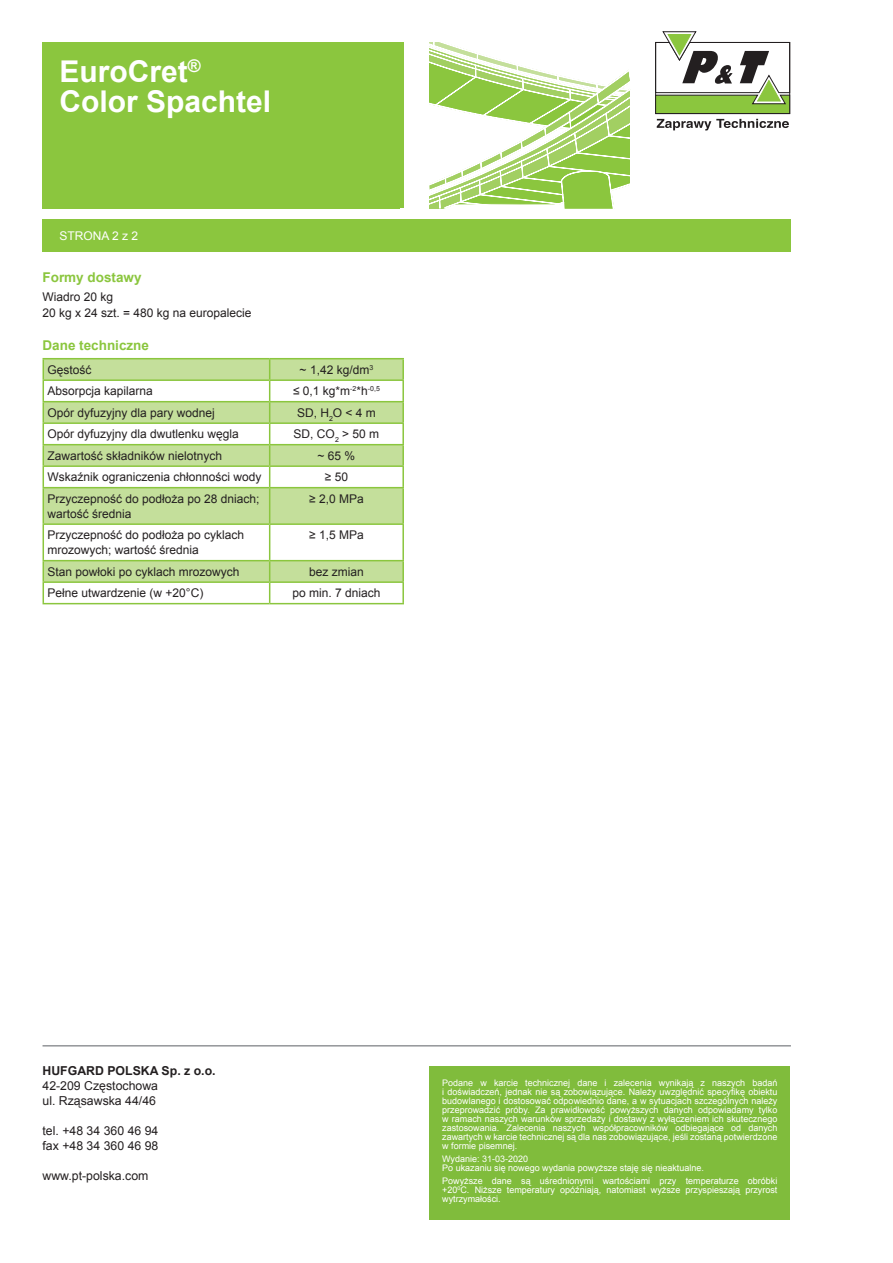
<style>
.page{position:relative;width:893px;height:1263px;background:#fff}
.page>*{position:absolute;margin:0;border:0;box-sizing:border-box;transform-origin:0 0}
.t1{font:700 30px/30px "Arial";color:#fff}
.t2{font:700 13.5px "Arial";color:#8bc63e}
.t3{font:12.3px/15px "Arial";color:#231f20}
.t4{font:700 12.3px "Arial";color:#231f20}
.t5{font:12px/15px "Arial";color:#231f20}
.t6{font:12px "Arial";color:#fff}
.t7{font:9px/9px "Arial";color:#fff;text-align:justify}
</style>
<div class="page">
<div style="left:43px;top:219px;width:748px;height:33px;background:#8bc63e"></div>
<div style="left:429px;top:1066px;width:361px;height:153px;background:#80bc3c"></div>
<svg style="left:655px;top:31px;width:136px;height:99px"></svg>
<hr style="left:43px;top:1045px;width:748px;height:1px;background:#939598">
<svg style="left:429px;top:43px;width:201px;height:165px"></svg>
<div style="left:44px;top:359px;width:358px;height:20px;background:#c4df9b"></div>
<svg style="left:44px;top:381px;width:358px;height:222px"></svg>
<hr style="left:43px;top:379px;width:227px;height:2px;background:#8bc63e">
<hr style="left:270px;top:379px;width:134px;height:2px;background:#8bc63e">
<hr style="left:43px;top:401px;width:227px;height:1px;background:#8bc63e">
<hr style="left:270px;top:401px;width:134px;height:1px;background:#8bc63e">
<hr style="left:43px;top:422px;width:227px;height:2px;background:#8bc63e">
<hr style="left:270px;top:422px;width:134px;height:2px;background:#8bc63e">
<hr style="left:43px;top:444px;width:227px;height:1px;background:#8bc63e">
<hr style="left:270px;top:444px;width:134px;height:1px;background:#8bc63e">
<hr style="left:43px;top:465px;width:227px;height:2px;background:#8bc63e">
<hr style="left:270px;top:465px;width:134px;height:2px;background:#8bc63e">
<svg style="left:269px;top:359px;width:1px;height:128px"></svg>
<hr style="left:43px;top:487px;width:227px;height:1px;background:#8bc63e">
<hr style="left:270px;top:487px;width:134px;height:1px;background:#8bc63e">
<hr style="left:269px;top:488px;width:1px;height:35px;background:#8bc63e">
<hr style="left:43px;top:523px;width:227px;height:2px;background:#8bc63e">
<hr style="left:270px;top:523px;width:134px;height:2px;background:#8bc63e">
<hr style="left:269px;top:525px;width:1px;height:35px;background:#8bc63e">
<hr style="left:43px;top:560px;width:227px;height:1px;background:#8bc63e">
<hr style="left:270px;top:560px;width:134px;height:1px;background:#8bc63e">
<hr style="left:43px;top:581px;width:227px;height:2px;background:#8bc63e">
<hr style="left:270px;top:581px;width:134px;height:2px;background:#8bc63e">
<svg style="left:269px;top:561px;width:1px;height:42px"></svg>
<hr style="left:43px;top:603px;width:227px;height:1px;background:#8bc63e">
<hr style="left:270px;top:603px;width:134px;height:1px;background:#8bc63e">
<hr style="left:43px;top:358px;width:227px;height:1px;background:#8bc63e">
<hr style="left:270px;top:358px;width:134px;height:1px;background:#8bc63e">
<hr style="left:402px;top:359px;width:2px;height:20px;background:#8bc63e">
<hr style="left:402px;top:381px;width:2px;height:20px;background:#8bc63e">
<hr style="left:402px;top:402px;width:2px;height:20px;background:#8bc63e">
<hr style="left:402px;top:424px;width:2px;height:20px;background:#8bc63e">
<hr style="left:402px;top:445px;width:2px;height:20px;background:#8bc63e">
<svg style="left:43px;top:359px;width:1px;height:128px"></svg>
<hr style="left:402px;top:467px;width:2px;height:20px;background:#8bc63e">
<hr style="left:43px;top:488px;width:1px;height:35px;background:#8bc63e">
<hr style="left:402px;top:488px;width:2px;height:35px;background:#8bc63e">
<hr style="left:43px;top:525px;width:1px;height:35px;background:#8bc63e">
<hr style="left:402px;top:525px;width:2px;height:35px;background:#8bc63e">
<hr style="left:402px;top:561px;width:2px;height:20px;background:#8bc63e">
<svg style="left:43px;top:561px;width:1px;height:42px"></svg>
<hr style="left:402px;top:583px;width:2px;height:20px;background:#8bc63e">
<div style="left:43px;top:43px;width:357px;height:166px;background:#8bc63e"></div>
<h1 class="t1" style="left:60px;top:57px;width:213px">EuroCret<sup>®<br></sup>Color Spachtel</h1>
<h3 class="t6" style="left:60px;top:227px;width:80px">STRONA 2 z 2</h3>
<h2 class="t2" style="left:43px;top:268px;width:101px">Formy dostawy</h2>
<h3 class="t5" style="left:43px;top:288px;width:211px;line-height:16.5px">Wiadro 20 kg<br>20 kg x 24 szt. = 480 kg na europalecie</h3>
<h2 class="t2" style="left:43px;top:336px;width:108px">Dane techniczne</h2>
<h3 class="t5" style="left:48px;top:362px;width:46px">Gęstość</h3>
<h3 class="t5" style="left:300px;top:362px;width:75px">~ 1,42 kg/dm<sup>3</sup></h3>
<h3 class="t5" style="left:48px;top:383px;width:107px">Absorpcja kapilarna</h3>
<h3 class="t5" style="left:293px;top:383px;width:88px">≤ 0,1 kg*m<sup>-2</sup>*h<sup>-0,5</sup></h3>
<h3 class="t5" style="left:48px;top:405px;width:169px">Opór dyfuzyjny dla pary wodnej</h3>
<h3 class="t5" style="left:297px;top:405px;width:80px">SD, H<sub>2</sub>O &lt; 4 m</h3>
<h3 class="t5" style="left:48px;top:426px;width:193px">Opór dyfuzyjny dla dwutlenku węgla</h3>
<h3 class="t5" style="left:294px;top:426px;width:87px">SD, CO<sub>2</sub> &gt; 50 m</h3>
<h3 class="t5" style="left:48px;top:448px;width:176px">Zawartość składników nielotnych</h3>
<h3 class="t5" style="left:318px;top:448px;width:39px">~ 65 %</h3>
<h3 class="t5" style="left:48px;top:469px;width:216px">Wskaźnik ograniczenia chłonności wody</h3>
<h3 class="t5" style="left:325px;top:469px;width:25px">≥ 50</h3>
<h3 class="t5" style="left:48px;top:491px;width:214px">Przyczepność do podłoża po 28 dniach; wartość średnia</h3>
<h3 class="t5" style="left:309px;top:491px;width:56px">≥ 2,0 MPa</h3>
<h3 class="t5" style="left:48px;top:527px;width:198px">Przyczepność do podłoża po cyklach mrozowych; wartość średnia</h3>
<h3 class="t5" style="left:309px;top:527px;width:56px">≥ 1,5 MPa</h3>
<h3 class="t5" style="left:48px;top:564px;width:194px">Stan powłoki po cyklach mrozowych</h3>
<h3 class="t5" style="left:309px;top:564px;width:56px">bez zmian</h3>
<h3 class="t5" style="left:48px;top:585px;width:157px">Pełne utwardzenie (w +20°C)</h3>
<h3 class="t5" style="left:292px;top:585px;width:90px">po min. 7 dniach</h3>
<h3 class="t4" style="left:43px;top:1062px;width:175px">HUFGARD POLSKA Sp. z o.o.</h3>
<h3 class="t3" style="left:43px;top:1078px;width:117px">42-209 Częstochowa ul. Rząsawska 44/46</h3>
<h3 class="t3" style="left:43px;top:1123px;width:117px">tel. +48 34 360 46 94 fax +48 34 360 46 98</h3>
<h3 class="t3" style="left:43px;top:1168px;width:107px">www.pt-polska.com</h3>
<p class="t7" style="left:442px;top:1078px;width:337px">Podane w karcie technicznej dane i zalecenia wynikają z naszych badań i doświadczeń, jednak nie są zobowiązujące. Należy uwzględnić specyfikę obiektu budowlanego i dostosować odpowiednio dane, a w sytuacjach szczególnych należy przeprowadzić próby. Za prawidłowość powyższych danych odpowiadamy tylko w ramach naszych warunków sprzedaży i dostawy z wyłączeniem ich skutecznego zastosowania. Zalecenia naszych współpracowników odbiegające od danych zawartych w karcie technicznej są dla nas zobowiązujące, jeśli zostaną potwierdzone w formie pisemnej.</p>
<p class="t7" style="left:442px;top:1154px;width:263px">Wydanie: 31-03-2020<br>Po ukazaniu się nowego wydania powyższe staję się nieaktualne.</p>
<p class="t7" style="left:442px;top:1176px;width:337px">Powyższe dane są uśrednionymi wartościami przy temperaturze obróbki +20<sup>0</sup>C. Niższe temperatury opóźniają, natomiast wyższe przyspieszają przyrost wytrzymałości.</p>
</div>
